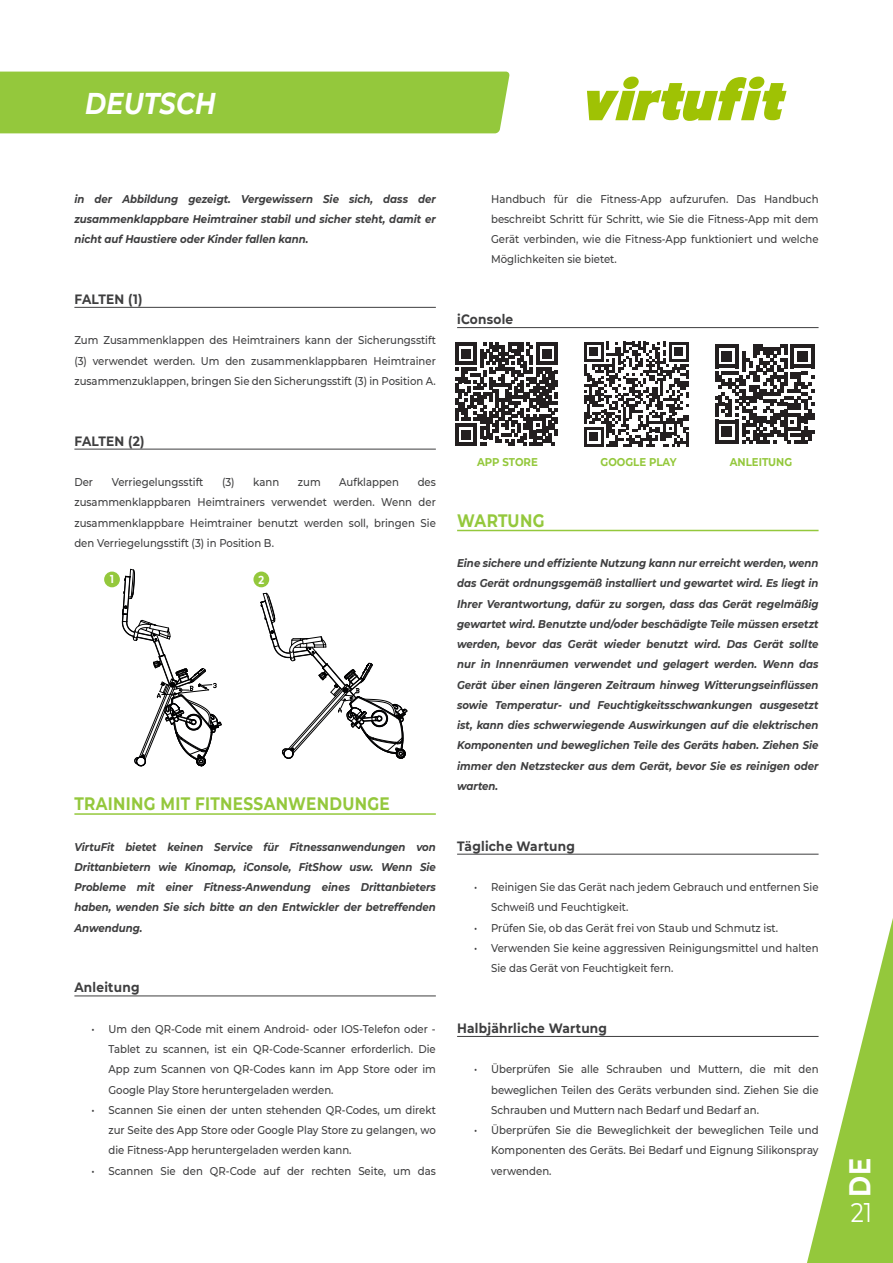
<style>
.page{position:relative;width:893px;height:1263px;background:#fff}
.page>*{position:absolute;margin:0;border:0;box-sizing:border-box;transform-origin:0 0}
.t1{font:italic 700 30px "Montserrat";letter-spacing:.01em;color:#fff;scale:.85 1}
.t2{font:700 30px "Montserrat";color:#fff;scale:.85 1}
.t3{font:27px "Montserrat";color:#fff;scale:.85 1}
.t4{font:700 18px "Montserrat";letter-spacing:.02em;color:#94c83c;scale:.85 1}
.t5{font:700 13.5px "Montserrat";letter-spacing:.02em;color:#3e3e3f;scale:.9 1}
.t6{font:700 11.55px "Montserrat";color:#fff;scale:.85 1}
.t7{font:500 11.25px/20.2px "Montserrat";color:#3e3e3f;text-align:justify;scale:.9 1}
.t8{font:italic 700 11.25px/20.2px "Montserrat";color:#3e3e3f;text-align:justify;scale:.9 1}
.t9{font:700 11.25px "Montserrat";color:#94c83c;scale:.9 1}
</style>
<div class="page">
<div style="left:0;top:72px;width:510px;height:61px;background:#94c83c"></div>
<svg style="left:587px;top:77px;width:199px;height:44px"></svg>
<svg style="left:798px;top:853px;width:95px;height:410px"></svg>
<hr style="left:457px;top:327px;width:362px;height:1px;background:#3e3e3f">
<hr style="left:457px;top:530px;width:362px;height:1px;background:#94c83c">
<hr style="left:457px;top:854px;width:362px;height:1px;background:#3e3e3f">
<hr style="left:457px;top:1036px;width:362px;height:1px;background:#3e3e3f">
<hr style="left:74px;top:307px;width:362px;height:1px;background:#3e3e3f">
<hr style="left:74px;top:449px;width:362px;height:1px;background:#3e3e3f">
<hr style="left:74px;top:813px;width:362px;height:2px;background:#94c83c">
<hr style="left:74px;top:995px;width:362px;height:1px;background:#3e3e3f">
<div style="left:104px;top:571px;width:16px;height:16px;background:#94c83c;border-radius:50%"></div>
<svg style="left:260px;top:592px;width:148px;height:167px"></svg>
<svg style="left:116px;top:568px;width:106px;height:199px"></svg>
<div style="left:253px;top:571px;width:16px;height:16px;background:#94c83c;border-radius:50%"></div>
<svg style="left:455px;top:343px;width:103px;height:102px"></svg>
<svg style="left:584px;top:342px;width:105px;height:104px"></svg>
<hr style="left:686px;top:432px;width:3px;height:14px;background:#231f20">
<svg style="left:715px;top:344px;width:100px;height:100px"></svg>
<h1 class="t1" style="left:85px;top:89px;width:155px">DEUTSCH</h1>
<p class="t8" style="left:74px;top:189px;width:403px">in der Abbildung gezeigt. Vergewissern Sie sich, dass der zusammenklappbare Heimtrainer stabil und sicher steht, damit er nicht auf Haustiere oder Kinder fallen kann.</p>
<p class="t5" style="left:74px;top:292px;width:77px">FALTEN (1)</p>
<p class="t7" style="left:74px;top:330px;width:403px">Zum Zusammenklappen des Heimtrainers kann der Sicherungsstift (3) verwendet werden. Um den zusammenklappbaren Heimtrainer zusammenzuklappen, bringen Sie den Sicherungsstift (3) in Position A.</p>
<p class="t5" style="left:74px;top:433px;width:80px">FALTEN (2)</p>
<p class="t7" style="left:74px;top:472px;width:22px">Der</p>
<p class="t7" style="left:112px;top:472px;width:103px">Verriegelungsstift</p>
<p class="t7" style="left:222px;top:472px;width:65px">(3) kann</p>
<p class="t7" style="left:298px;top:472px;width:27px">zum</p>
<p class="t7" style="left:339px;top:472px;width:68px">Aufklappen</p>
<p class="t7" style="left:74px;top:472px;width:403px;text-indent:343px">des zusammenklappbaren Heimtrainers verwendet werden. Wenn der zusammenklappbare Heimtrainer benutzt werden soll, bringen Sie den Verriegelungsstift (3) in Position B.</p>
<p class="t6" style="left:110px;top:573px;width:6px">1</p>
<p class="t6" style="left:258px;top:573px;width:8px">2</p>
<h3 class="t4" style="left:74px;top:794px;width:372px">TRAINING MIT FITNESSANWENDUNGE</h3>
<p class="t8" style="left:74px;top:837px;width:403px">VirtuFit bietet keinen Service für Fitnessanwendungen von Drittanbietern wie Kinomap, iConsole, FitShow usw. Wenn Sie Probleme mit einer Fitness-Anwendung eines Drittanbieters haben, wenden Sie sich bitte an den Entwickler der betreffenden Anwendung.</p>
<p class="t5" style="left:74px;top:980px;width:74px">Anleitung</p>
<p class="t7" style="left:108px;top:1019px;width:365px;text-indent:-17px">• Um den QR-Code mit einem Android- oder IOS-Telefon oder - Tablet zu scannen, ist ein QR-Code-Scanner erforderlich. Die App zum Scannen von QR-Codes kann im App Store oder im Google Play Store heruntergeladen werden.</p>
<p class="t7" style="left:108px;top:1100px;width:365px;text-indent:-17px">• Scannen Sie einen der unten stehenden QR-Codes, um direkt zur Seite des App Store oder Google Play Store zu gelangen, wo die Fitness-App heruntergeladen werden kann.</p>
<p class="t7" style="left:91px;top:1161px;width:384px">• Scannen Sie den QR-Code auf der rechten Seite, um das</p>
<p class="t7" style="left:491px;top:189px;width:365px">Handbuch für die Fitness-App aufzurufen. Das Handbuch beschreibt Schritt für Schritt, wie Sie die Fitness-App mit dem Gerät verbinden, wie die Fitness-App funktioniert und welche Möglichkeiten sie bietet.</p>
<p class="t5" style="left:457px;top:312px;width:64px">iConsole</p>
<p class="t9" style="left:477px;top:454px;width:69px">APP STORE</p>
<p class="t9" style="left:600px;top:454px;width:86px">GOOGLE PLAY</p>
<p class="t9" style="left:730px;top:456px;width:71px">ANLEITUNG</p>
<h3 class="t4" style="left:457px;top:510px;width:104px">WARTUNG</h3>
<p class="t8" style="left:457px;top:553px;width:403px">Eine sichere und effiziente Nutzung kann nur erreicht werden, wenn das Gerät ordnungsgemäß installiert und gewartet wird. Es liegt in Ihrer Verantwortung, dafür zu sorgen, dass das Gerät regelmäßig gewartet wird. Benutzte und/oder beschädigte Teile müssen ersetzt werden, bevor das Gerät wieder benutzt wird. Das Gerät sollte nur in Innenräumen verwendet und gelagert werden. Wenn das Gerät über einen längeren Zeitraum hinweg Witterungseinflüssen sowie Temperatur- und Feuchtigkeitsschwankungen ausgesetzt ist, kann dies schwerwiegende Auswirkungen auf die elektrischen Komponenten und beweglichen Teile des Geräts haben. Ziehen Sie immer den Netzstecker aus dem Gerät, bevor Sie es reinigen oder warten.</p>
<p class="t5" style="left:457px;top:838px;width:132px">Tägliche Wartung</p>
<p class="t7" style="left:491px;top:877px;width:365px;text-indent:-17px">• Reinigen Sie das Gerät nach jedem Gebrauch und entfernen Sie<br>Schweiß und Feuchtigkeit.</p>
<p class="t7" style="left:474px;top:918px;width:339px">• Prüfen Sie, ob das Gerät frei von Staub und Schmutz ist.</p>
<p class="t7" style="left:491px;top:938px;width:365px;text-indent:-17px">• Verwenden Sie keine aggressiven Reinigungsmittel und halten<br>Sie das Gerät von Feuchtigkeit fern.</p>
<p class="t5" style="left:457px;top:1021px;width:168px">Halbjährliche Wartung</p>
<p class="t7" style="left:491px;top:1059px;width:365px;text-indent:-17px">• Überprüfen Sie alle Schrauben und Muttern, die mit den beweglichen Teilen des Geräts verbunden sind. Ziehen Sie die Schrauben und Muttern nach Bedarf und Bedarf an.</p>
<p class="t7" style="left:491px;top:1120px;width:365px;text-indent:-17px">• Überprüfen Sie die Beweglichkeit der beweglichen Teile und Komponenten des Geräts. Bei Bedarf und Eignung Silikonspray verwenden.</p>
<h1 class="t2" style="left:843px;top:1197px;width:48px;rotate:-90deg">DE</h1>
<h2 class="t3" style="left:851px;top:1197px;width:27px">21</h2>
</div>
